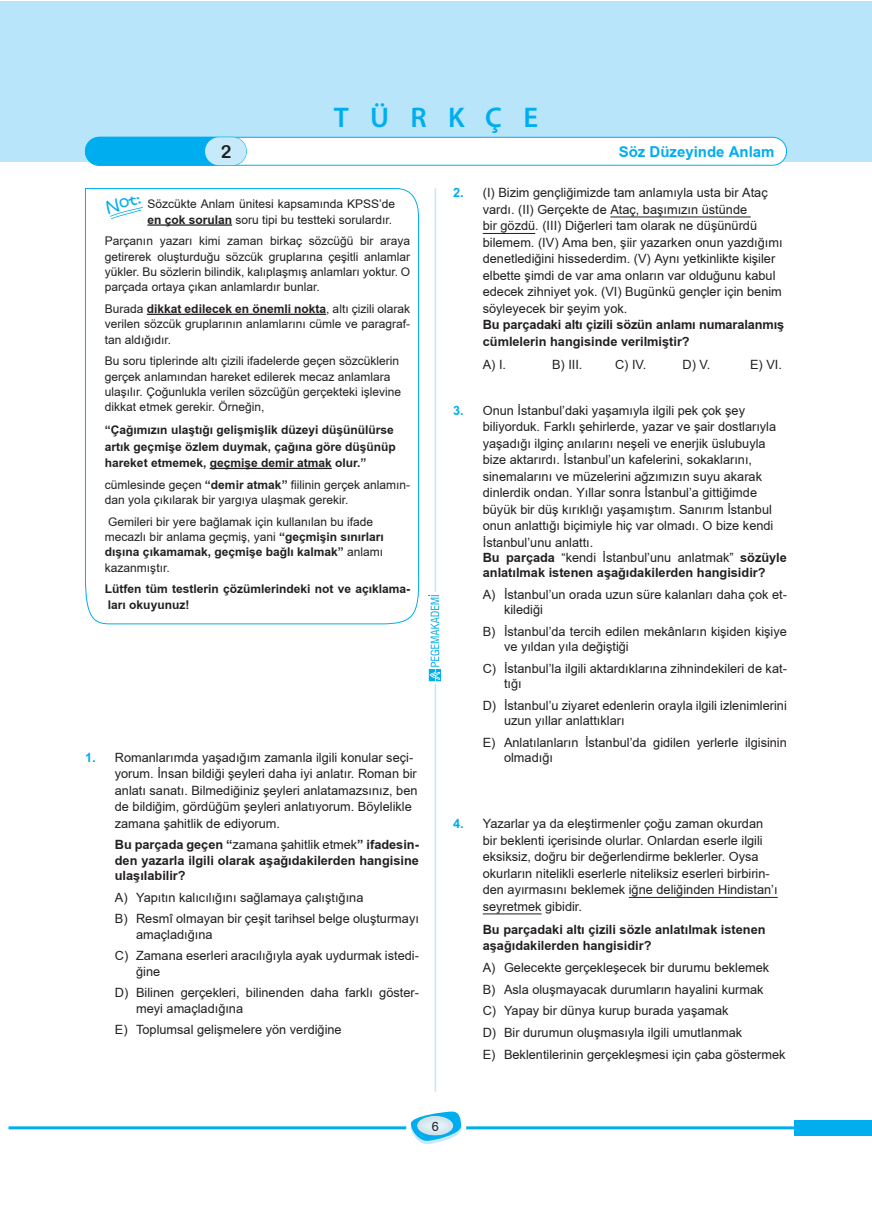
<style>
.page{position:relative;width:872px;height:1212px;background:#fff}
.page>*{position:absolute;margin:0;border:0;box-sizing:border-box;transform-origin:0 0}
.t1{font:600 28.5px "Myriad Pro";letter-spacing:.75em;color:#00aeef}
.t2{font:18px "Arial Rounded MT Bold";color:#231f20}
.t3{font:700 15px "TR Arial";color:#00aeef}
.t4{font:15px "Pegem Kristen";color:#00aeef;scale:1.08 1}
.sıklar{font:12.75px/16.5px "TR Arial";color:#231f20}
.soru_koku{font:700 12.75px/15.3px "TR Arial";color:#231f20;text-align:justify}
.soru_koku_bold{font:700 12.75px/16.5px "TR Arial";color:#231f20}
._5_li_secenek{font:12.75px "TR Arial";color:#231f20}
.cozum{font:12px/15.3px "TR Arial";color:#231f20}
.NOT_kutusu{font:12px/15.3px "TR Arial";color:#231f20;text-align:justify}
.cozum-2{font:700 12px/16.5px "TR Arial";color:#231f20}
.NOT_kutusu-2{font:700 12px/15.3px "TR Arial";color:#231f20}
.s1{font-weight:700}
.s2{font-weight:700;color:#00aeef}
.s3{font-weight:400}
</style>
<div class="page">
<div style="left:850px;top:1px;width:22px;height:161px;background:#b9e5fa"></div>
<div style="left:0;top:1px;width:850px;height:161px;background:#b9e5fa"></div>
<hr style="left:435px;top:188px;width:1px;height:904px;background:#00aeef">
<svg style="left:428px;top:592px;width:14px;height:92px"></svg>
<svg style="left:428px;top:595px;width:13px;height:86px"></svg>
<div style="left:85px;top:137px;width:701px;height:28px;background:#fff;border-radius:14px"></div>
<div style="left:85px;top:137px;width:702px;height:29px;border:1px solid #00aeef;border-radius:14px"></div>
<div style="left:85px;top:137px;width:161px;height:28px;background:#00aeef;border-radius:14px"></div>
<div style="left:85px;top:137px;width:162px;height:29px;border:1px solid #00aeef;border-radius:14px"></div>
<div style="left:205px;top:137px;width:41px;height:28px;background:#c6eafa;border-radius:14px"></div>
<hr style="left:9px;top:1126px;width:397px;height:3px;background:#00aeef">
<hr style="left:466px;top:1126px;width:329px;height:3px;background:#00aeef">
<svg style="left:414px;top:1136px;width:41px;height:8px"></svg>
<div style="left:408px;top:1106px;width:54px;height:30px;background:#231f20;opacity:.35"></div>
<div style="left:794px;top:1120px;width:56px;height:16px;background:#00aeef"></div>
<div style="left:850px;top:1120px;width:22px;height:16px;background:#00aeef"></div>
<svg style="left:85px;top:188px;width:334px;height:437px"></svg>
<hr style="left:610px;top:216px;width:140px;height:1px;background:#231f20">
<hr style="left:483px;top:233px;width:52px;height:1px;background:#231f20">
<hr style="left:629px;top:897px;width:148px;height:1px;background:#231f20">
<hr style="left:483px;top:913px;width:58px;height:1px;background:#231f20">
<h1 class="t1" style="left:334px;top:99px;width:206px">TÜRKÇE</h1>
<h2 class="t2" style="left:221px;top:141px;width:12px">2</h2>
<p class="t3" style="left:618px;top:141px;width:157px">Söz Düzeyinde Anlam</p>
<p class="t4" style="left:104px;top:198px;width:35px;rotate:-15deg">Not:</p>
<p class="NOT_kutusu" style="left:147px;top:197px;width:249px">Sözcükte Anlam ünitesi kapsamında KPSS’de <span class="s1">en çok sorulan</span> soru tipi bu testteki sorulardır.</p>
<p class="NOT_kutusu" style="left:105px;top:234px;width:307px">Parçanın yazarı kimi zaman birkaç sözcüğü bir araya getirerek oluşturduğu sözcük gruplarına çeşitli anlamlar yükler. Bu sözlerin bilindik, kalıplaşmış anlamları yoktur. O parçada ortaya çıkan anlamlardır bunlar.</p>
<p class="NOT_kutusu" style="left:105px;top:301px;width:307px">Burada <span class="s1">dikkat edilecek en önemli nokta</span>, altı çizili olarak verilen sözcük gruplarının anlamlarını cümle ve paragraf&shy;tan aldığıdır.</p>
<p class="cozum" style="left:105px;top:353px;width:298px">Bu soru tiplerinde altı çizili ifadelerde geçen sözcüklerin gerçek anlamından hareket edilerek mecaz anlamlara ulaşılır. Çoğunlukla verilen sözcüğün gerçekteki işlevine dikkat etmek gerekir. Örneğin,</p>
<p class="cozum-2" style="left:105px;top:422px;width:292px">“Çağımızın ulaştığı gelişmişlik düzeyi düşünülürse artık geçmişe özlem duymak, çağına göre düşünüp hareket etmemek, geçmişe demir atmak olur.”</p>
<p class="cozum" style="left:105px;top:477px;width:307px">cümlesinde geçen <span class="s1">“demir atmak”</span> fiilinin gerçek anlamın&shy;dan yola çıkılarak bir yargıya ulaşmak gerekir.</p>
<p class="cozum" style="left:105px;top:514px;width:280px">Gemileri bir yere bağlamak için kullanılan bu ifade mecazlı bir anlama geçmiş, yani <span class="s1">“geçmişin sınırları dışına çıkamamak, geçmişe bağlı kalmak”</span> anlamı kazanmıştır.</p>
<p class="NOT_kutusu-2" style="left:105px;top:582px;width:307px">Lütfen tüm testlerin çözümlerindeki not ve açıklama&shy;ları okuyunuz!</p>
<p class="sıklar" style="left:115px;top:749px;width:304px;text-indent:-30px"><span class="s2">1.</span> Romanlarımda yaşadığım zamanla ilgili konular seçi&shy;yorum. İnsan bildiği şeyleri daha iyi anlatır. Roman bir anlatı sanatı. Bilmediğiniz şeyleri anlatamazsınız, ben de bildiğim, gördüğüm şeyleri anlatıyorum. Böylelikle zamana şahitlik de ediyorum.</p>
<p class="soru_koku" style="left:115px;top:837px;width:306px">Bu parçada geçen “<span class="s3">zamana şahitlik etmek</span>” ifadesin&shy;den yazarla ilgili olarak aşağıdakilerden hangisine ulaşılabilir?</p>
<p class="sıklar" style="left:115px;top:889px;width:250px">A) Yapıtın kalıcılığını sağlamaya çalıştığına</p>
<p class="sıklar" style="left:136px;top:911px;width:284px;line-height:15.3px;text-indent:-21px">B) Resmî olmayan bir çeşit tarihsel belge oluşturmayı amaçladığına</p>
<p class="sıklar" style="left:136px;top:948px;width:284px;line-height:15.3px;text-indent:-21px">C) Zamana eserleri aracılığıyla ayak uydurmak istedi&shy;ğine</p>
<p class="sıklar" style="left:136px;top:985px;width:284px;line-height:15.3px;text-indent:-21px">D) Bilinen gerçekleri, bilinenden daha farklı göster&shy;meyi amaçladığına</p>
<p class="sıklar" style="left:115px;top:1021px;width:228px">E) Toplumsal gelişmelere yön verdiğine</p>
<p class="sıklar" style="left:483px;top:185px;width:301px;text-indent:-30px"><span class="s2">2.</span> (I) Bizim gençliğimizde tam anlamıyla usta bir Ataç vardı. (II) Gerçekte de Ataç, başımızın üstünde<br>bir gözdü. (III) Diğerleri tam olarak ne düşünürdü bilemem. (IV) Ama ben, şiir yazarken onun yazdığımı denetlediğini hissederdim. (V) Aynı yetkinlikte kişiler elbette şimdi de var ama onların var olduğunu kabul edecek zihniyet yok. (VI) Bugünkü gençler için benim söyleyecek bir şeyim yok.</p>
<p class="soru_koku_bold" style="left:483px;top:317px;width:303px">Bu parçadaki altı çizili sözün anlamı numaralanmış cümlelerin hangisinde verilmiştir?</p>
<p class="_5_li_secenek" style="left:483px;top:356px;width:25px">A) I.</p>
<p class="_5_li_secenek" style="left:552px;top:356px;width:32px">B) III.</p>
<p class="_5_li_secenek" style="left:615px;top:356px;width:33px">C) IV.</p>
<p class="_5_li_secenek" style="left:682px;top:356px;width:29px">D) V.</p>
<p class="_5_li_secenek" style="left:750px;top:356px;width:33px">E) VI.</p>
<p class="sıklar" style="left:483px;top:402px;width:295px;text-indent:-30px"><span class="s2">3.</span> Onun İstanbul’daki yaşamıyla ilgili pek çok şey biliyorduk. Farklı şehirlerde, yazar ve şair dostlarıyla yaşadığı ilginç anılarını neşeli ve enerjik üslubuyla bize aktarırdı. İstanbul’un kafelerini, sokaklarını, sinemalarını ve müzelerini ağzımızın suyu akarak dinlerdik ondan. Yıllar sonra İstanbul’a gittiğimde büyük bir düş kırıklığı yaşamıştım. Sanırım İstanbul onun anlattığı biçimiyle hiç var olmadı. O bize kendi İstanbul’unu anlattı.</p>
<p class="soru_koku" style="left:483px;top:550px;width:306px">Bu parçada <span class="s3">“kendi İstanbul’unu anlatmak”</span> sözüyle anlatılmak istenen aşağıdakilerden hangisidir?</p>
<p class="sıklar" style="left:504px;top:587px;width:284px;line-height:15.3px;text-indent:-21px">A) İstanbul’un orada uzun süre kalanları daha çok et&shy;kilediği</p>
<p class="sıklar" style="left:504px;top:624px;width:284px;line-height:15.3px;text-indent:-21px">B) İstanbul’da tercih edilen mekânların kişiden kişiye ve yıldan yıla değiştiği</p>
<p class="sıklar" style="left:504px;top:661px;width:284px;line-height:15.3px;text-indent:-21px">C) İstanbul’la ilgili aktardıklarına zihnindekileri de kat&shy;tığı</p>
<p class="sıklar" style="left:504px;top:698px;width:284px;line-height:15.3px;text-indent:-21px">D) İstanbul’u ziyaret edenlerin orayla ilgili izlenimlerini uzun yıllar anlattıkları</p>
<p class="sıklar" style="left:504px;top:735px;width:284px;line-height:15.3px;text-indent:-21px">E) Anlatılanların İstanbul’da gidilen yerlerle ilgisinin olmadığı</p>
<p class="sıklar" style="left:483px;top:816px;width:296px;text-indent:-30px"><span class="s2">4.</span> Yazarlar ya da eleştirmenler çoğu zaman okurdan bir beklenti içerisinde olurlar. Onlardan eserle ilgili eksiksiz, doğru bir değerlendirme beklerler. Oysa okurların nitelikli eserlerle niteliksiz eserleri birbirin&shy;den ayırmasını beklemek iğne deliğinden Hindistan’ı seyretmek gibidir.</p>
<p class="soru_koku_bold" style="left:483px;top:921px;width:284px">Bu parçadaki altı çizili sözle anlatılmak istenen aşağıdakilerden hangisidir?</p>
<p class="sıklar" style="left:483px;top:959px;width:288px">A) Gelecekte gerçekleşecek bir durumu beklemek</p>
<p class="sıklar" style="left:483px;top:981px;width:282px">B) Asla oluşmayacak durumların hayalini kurmak</p>
<p class="sıklar" style="left:483px;top:1002px;width:247px">C) Yapay bir dünya kurup burada yaşamak</p>
<p class="sıklar" style="left:483px;top:1024px;width:261px">D) Bir durumun oluşmasıyla ilgili umutlanmak</p>
<p class="sıklar" style="left:483px;top:1046px;width:304px">E) Beklentilerinin gerçekleşmesi için çaba göstermek</p>
<p class="sıklar" style="left:432px;top:1118px;width:9px">6</p>
</div>
